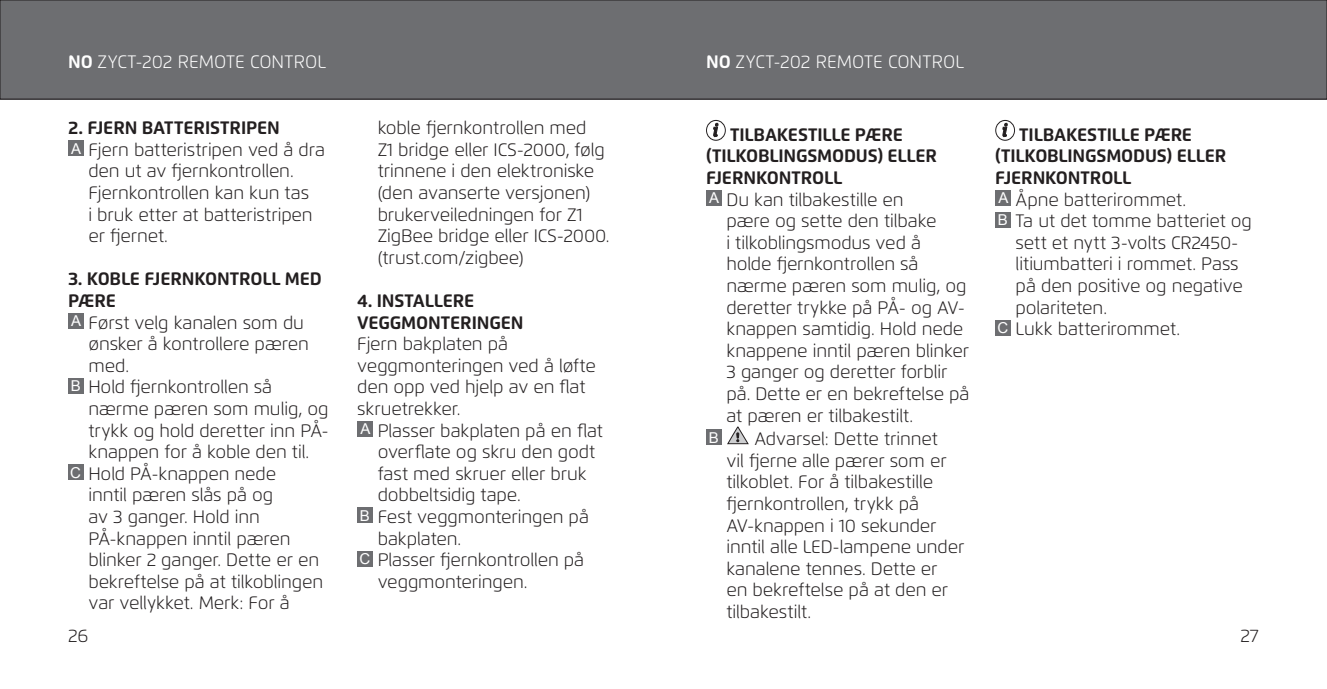
<style>
.page{position:relative;width:1327px;height:689px;background:#fff}
.page>*{position:absolute;margin:0;border:0;box-sizing:border-box;transform-origin:0 0}
.t1{font:300 18px/21.6px "Flexo";letter-spacing:-.01em;color:#231f20}
.t2{font:700 18px/21.6px "Flexo";letter-spacing:-.01em;color:#231f20}
.t3{font:300 18px "Flexo";color:#fff}
.t4{font:15px "Arial";color:#fff}
.s1{font-weight:700}
.s2{font-family:"Arial";font-weight:400;font-size:15px;color:#fff}
.s3{font-weight:300}
</style>
<div class="page">
<div style="left:0;top:0;width:1327px;height:99px;background:#6d6e71"></div>
<div style="left:0;top:0;width:1327px;height:99px;border:1px solid #231f20"></div>
<div style="left:68px;top:140px;width:15px;height:16px;background:#6d6e71"></div>
<div style="left:68px;top:313px;width:15px;height:16px;background:#6d6e71"></div>
<div style="left:68px;top:378px;width:15px;height:15px;background:#6d6e71"></div>
<div style="left:68px;top:464px;width:15px;height:16px;background:#6d6e71"></div>
<div style="left:357px;top:421px;width:16px;height:16px;background:#6d6e71"></div>
<div style="left:357px;top:508px;width:16px;height:15px;background:#6d6e71"></div>
<div style="left:357px;top:551px;width:16px;height:15px;background:#6d6e71"></div>
<div style="left:706px;top:120px;width:20px;height:21px;border:1px solid #231f20;border-radius:50%"></div>
<svg style="left:713px;top:123px;width:5px;height:15px"></svg>
<div style="left:706px;top:190px;width:15px;height:16px;background:#6d6e71"></div>
<div style="left:706px;top:430px;width:15px;height:15px;background:#6d6e71"></div>
<svg style="left:727px;top:426px;width:21px;height:18px"></svg>
<div style="left:995px;top:120px;width:20px;height:21px;border:1px solid #231f20;border-radius:50%"></div>
<svg style="left:1002px;top:123px;width:5px;height:15px"></svg>
<div style="left:995px;top:190px;width:15px;height:16px;background:#6d6e71"></div>
<div style="left:995px;top:212px;width:15px;height:15px;background:#6d6e71"></div>
<div style="left:995px;top:320px;width:15px;height:15px;background:#6d6e71"></div>
<p class="t3" style="left:68px;top:51px;width:259px"><span class="s1">NO</span> ZYCT-202 REMOTE CONTROL</p>
<p class="t3" style="left:706px;top:51px;width:259px"><span class="s1">NO</span> ZYCT-202 REMOTE CONTROL</p>
<p class="t2" style="left:68px;top:117px;width:213px">2. FJERN BATTERISTRIPEN</p>
<p class="t1" style="left:71px;top:139px;width:255px"><span class="s2">A</span> Fjern batteristripen ved å dra</p>
<p class="t1" style="left:88px;top:160px;width:207px">den ut av fjernkontrollen.</p>
<p class="t1" style="left:88px;top:182px;width:222px">Fjernkontrollen kan kun tas</p>
<p class="t1" style="left:88px;top:203px;width:226px">i bruk etter at batteristripen</p>
<p class="t1" style="left:88px;top:225px;width:81px">er fjernet.</p>
<p class="t2" style="left:68px;top:268px;width:255px">3. KOBLE FJERNKONTROLL MED</p>
<p class="t2" style="left:68px;top:290px;width:49px">PÆRE</p>
<p class="t1" style="left:71px;top:311px;width:234px"><span class="s2">A</span> Først velg kanalen som du</p>
<p class="t1" style="left:88px;top:333px;width:222px">ønsker å kontrollere pæren</p>
<p class="t1" style="left:88px;top:355px;width:42px">med.</p>
<p class="t1" style="left:71px;top:376px;width:203px"><span class="s2">B</span> Hold fjernkontrollen så</p>
<p class="t1" style="left:88px;top:398px;width:241px">nærme pæren som mulig, og</p>
<p class="t1" style="left:88px;top:419px;width:242px">trykk og hold deretter inn PÅ-</p>
<p class="t1" style="left:88px;top:441px;width:222px">knappen for å koble den til.</p>
<p class="t1" style="left:70px;top:463px;width:207px"><span class="s2">C</span> Hold PÅ-knappen nede</p>
<p class="t1" style="left:88px;top:484px;width:186px">inntil pæren slås på og</p>
<p class="t1" style="left:88px;top:506px;width:173px">av 3 ganger. Hold inn</p>
<p class="t1" style="left:88px;top:527px;width:204px">PÅ-knappen inntil pæren</p>
<p class="t1" style="left:88px;top:549px;width:232px">blinker 2 ganger. Dette er en</p>
<p class="t1" style="left:88px;top:571px;width:236px">bekreftelse på at tilkoblingen</p>
<p class="t1" style="left:88px;top:592px;width:203px">var vellykket. Merk: For å</p>
<p class="t1" style="left:378px;top:117px;width:233px">koble fjernkontrollen med<br>Z1 bridge eller ICS-2000, følg trinnene i den elektroniske (den avanserte versjonen) brukerveiledningen for Z1<br>ZigBee bridge eller ICS-2000. (trust.com/zigbee)</p>
<p class="t2" style="left:357px;top:290px;width:168px">4. INSTALLERE<br>VEGGMONTERINGEN</p>
<p class="t1" style="left:357px;top:333px;width:152px">Fjern bakplaten på</p>
<p class="t1" style="left:357px;top:355px;width:240px">veggmonteringen ved å løfte</p>
<p class="t1" style="left:357px;top:376px;width:230px">den opp ved hjelp av en flat</p>
<p class="t1" style="left:357px;top:398px;width:105px">skruetrekker.</p>
<p class="t1" style="left:360px;top:419px;width:244px"><span class="s2">A</span> Plasser bakplaten på en flat</p>
<p class="t1" style="left:378px;top:441px;width:219px">overflate og skru den godt</p>
<p class="t1" style="left:378px;top:463px;width:210px">fast med skruer eller bruk</p>
<p class="t1" style="left:378px;top:484px;width:145px">dobbeltsidig tape.</p>
<p class="t1" style="left:360px;top:506px;width:231px"><span class="s2">B</span> Fest veggmonteringen på</p>
<p class="t1" style="left:378px;top:527px;width:85px">bakplaten.</p>
<p class="t1" style="left:359px;top:549px;width:226px"><span class="s2">C</span> Plasser fjernkontrollen på</p>
<p class="t1" style="left:378px;top:571px;width:151px">veggmonteringen.</p>
<p class="t2" style="left:706px;top:124px;width:233px;text-indent:24px">TILBAKESTILLE PÆRE (TILKOBLINGSMODUS) ELLER<br>FJERNKONTROLL<br><span class="s2">A</span> <span class="s3">Du kan tilbakestille en</span></p>
<p class="t1" style="left:726px;top:210px;width:245px">pære og sette den tilbake<br>i tilkoblingsmodus ved å holde fjernkontrollen så nærme pæren som mulig, og deretter trykke på PÅ- og AV&shy;knappen samtidig. Hold nede knappene inntil pæren blinker<br>3 ganger og deretter forblir på. Dette er en bekreftelse på at pæren er tilbakestilt.</p>
<p class="t4" style="left:709px;top:432px;width:12px">B</p>
<p class="t1" style="left:726px;top:428px;width:239px;text-indent:28px">Advarsel: Dette trinnet<br>vil fjerne alle pærer som er tilkoblet. For å tilbakestille fjernkontrollen, trykk på<br>AV-knappen i 10 sekunder inntil alle LED-lampene under kanalene tennes. Dette er<br>en bekreftelse på at den er tilbakestilt.</p>
<p class="t2" style="left:1019px;top:124px;width:174px">TILBAKESTILLE PÆRE</p>
<p class="t2" style="left:995px;top:145px;width:233px">(TILKOBLINGSMODUS) ELLER</p>
<p class="t2" style="left:995px;top:167px;width:138px">FJERNKONTROLL</p>
<p class="t1" style="left:998px;top:188px;width:189px"><span class="s2">A</span> Åpne batterirommet.</p>
<p class="t1" style="left:998px;top:210px;width:256px"><span class="s2">B</span> Ta ut det tomme batteriet og</p>
<p class="t1" style="left:1015px;top:232px;width:224px">sett et nytt 3-volts CR2450-</p>
<p class="t1" style="left:1015px;top:253px;width:224px">litiumbatteri i rommet. Pass</p>
<p class="t1" style="left:1015px;top:275px;width:229px">på den positive og negative</p>
<p class="t1" style="left:1015px;top:296px;width:93px">polariteten.</p>
<p class="t1" style="left:997px;top:318px;width:184px"><span class="s2">C</span> Lukk batterirommet.</p>
<p class="t1" style="left:68px;top:625px;width:22px">26</p>
<p class="t1" style="left:1240px;top:625px;width:20px">27</p>
</div>
